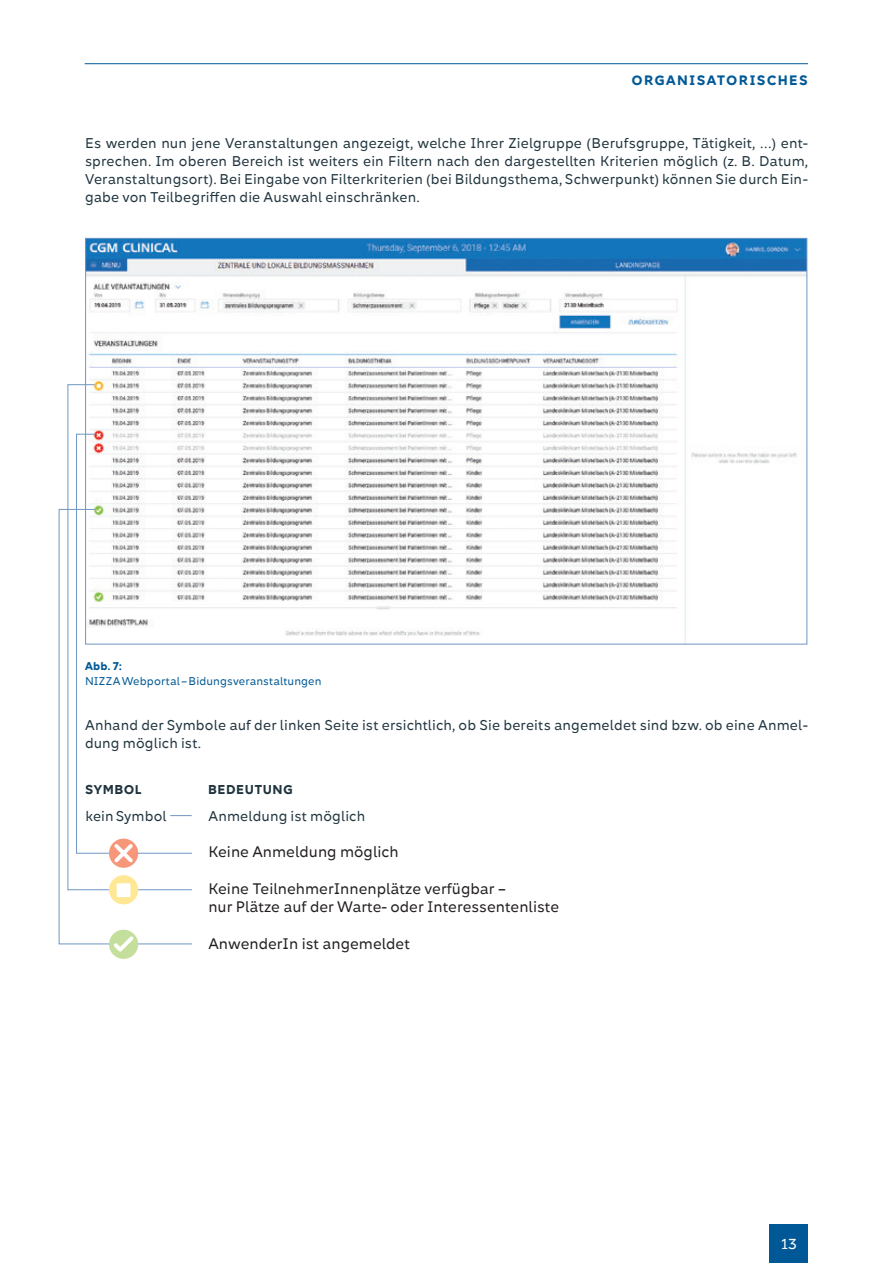
<style>
.page{position:relative;width:893px;height:1263px;background:#fff}
.page>*{position:absolute;margin:0;border:0;box-sizing:border-box;transform-origin:0 0}
.t1{font:14.25px/18.3px "Kometa";color:#231f20}
.t2{font:13.5px "Kometa";color:#fff}
.t3{font:13.2px/18px "Kometa";letter-spacing:.01em;color:#21353f;text-align:justify}
.t4{font:800 12.75px "Kometa";letter-spacing:.1em;color:#005996}
.t5{font:800 12px "Kometa";letter-spacing:.04em;color:#21353f}
.t6{font:10.5px "Kometa";letter-spacing:.01em;color:#005996}
.t7{font:800 10.5px "Kometa";color:#005996}
</style>
<div class="page">
<hr style="left:85px;top:63px;width:723px;height:1px;background:#005996">
<div style="left:770px;top:1225px;width:38px;height:38px;background:#005996"></div>
<img style="left:87px;top:240px;width:718px;height:402px">
<svg style="left:67px;top:384px;width:125px;height:125px"></svg>
<svg style="left:58px;top:509px;width:134px;height:436px"></svg>
<svg style="left:109px;top:838px;width:29px;height:30px"></svg>
<svg style="left:111px;top:840px;width:25px;height:26px"></svg>
<div style="left:109px;top:930px;width:29px;height:29px;background:#c4df9b;border-radius:50%"></div>
<svg style="left:110px;top:933px;width:27px;height:22px"></svg>
<div style="left:109px;top:875px;width:29px;height:29px;background:#ffe794;border-radius:50%"></div>
<div style="left:117px;top:883px;width:14px;height:14px;background:#fff"></div>
<svg style="left:171px;top:815px;width:20px;height:1px"></svg>
<p class="t4" style="left:631px;top:72px;width:68px">ORGANISA</p>
<p class="t4" style="left:717px;top:72px;width:33px">TORISCHES</p>
<p class="t3" style="left:85px;top:134px;width:724px">Es werden nun jene Veranstaltungen angezeigt, welche Ihrer Zielgruppe (Berufsgruppe, Tätigkeit, …) ent&shy;sprechen. Im oberen Bereich ist weiters ein Filtern nach den dargestellten Kriterien möglich (z. B. Datum, Veranstaltungsort). Bei Eingabe von Filterkriterien (bei Bildungsthema, Schwerpunkt) können Sie durch Ein&shy;gabe von Teilbegriffen die Auswahl einschränken.</p>
<p class="t7" style="left:85px;top:658px;width:38px">ABB. 7:</p>
<p class="t6" style="left:85px;top:674px;width:238px">NIZZA Webportal – Bidungsveranstaltungen</p>
<p class="t3" style="left:85px;top:716px;width:724px">Anhand der Symbole auf der linken Seite ist ersichtlich, ob Sie bereits angemeldet sind bzw. ob eine Anmel&shy;dung möglich ist.</p>
<p class="t5" style="left:85px;top:781px;width:46px">SYMBOL</p>
<p class="t5" style="left:208px;top:781px;width:75px">BEDEUTUNG</p>
<p class="t3" style="left:85px;top:806px;width:83px">kein Symbol</p>
<p class="t3" style="left:208px;top:806px;width:158px">Anmeldung ist möglich</p>
<p class="t1" style="left:208px;top:843px;width:192px">Keine Anmeldung möglich</p>
<p class="t1" style="left:208px;top:879px;width:352px">Keine TeilnehmerInnenplätze verfügbar –<br>nur Plätze auf der Warte- oder Interessentenliste</p>
<p class="t1" style="left:208px;top:934px;width:203px">AnwenderIn ist angemeldet</p>
<p class="t2" style="left:781px;top:1235px;width:18px">13</p>
</div>
